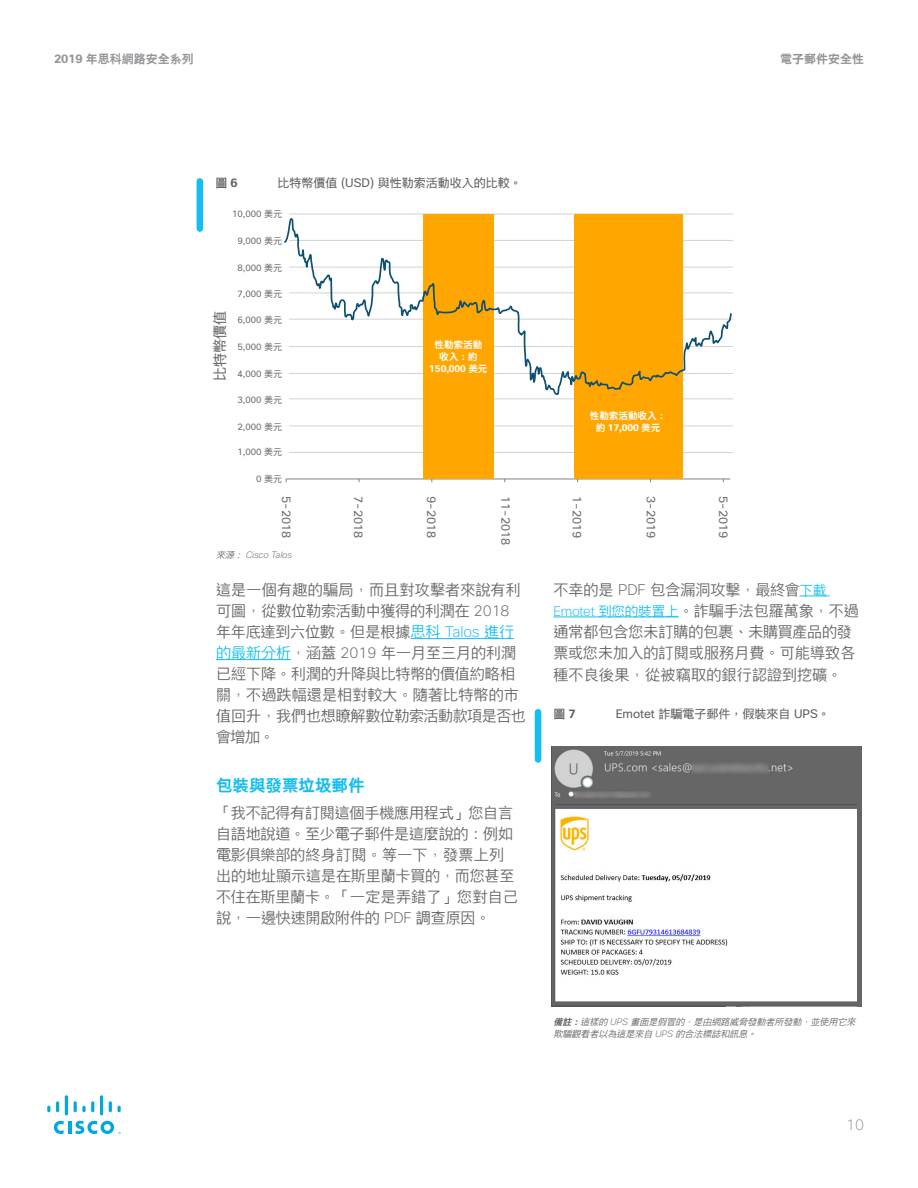
<style>
.page{position:relative;width:918px;height:1188px;background:#fff}
.page>*{position:absolute;margin:0;border:0;box-sizing:border-box;transform-origin:0 0}
.Subtitle_Level_1{font:16.5px "Cisco Sans CHT Bold";color:#15bdf0}
.Body{font:15px/21px "Cisco Sans CHT Light";color:#636366}
.t1{font:200 15px "Cisco Sans";color:#939598}
.t2{font:14.1px "Cisco Sans CHT";letter-spacing:-.01em;color:#6c6d70}
.Chart_title{font:12px "Cisco Sans CHT";color:#636366}
.t3{font:12px "Cisco Sans CHT Bold";color:#939598}
.Chart_title-2{font:12px "Cisco Sans CHT Bold";color:#636366}
.t4{font:11.85px "Cisco Sans TT";letter-spacing:-.01em;color:#6c6d70}
.t5{font:9.6px/12.3px "Cisco Sans CHT Bold";letter-spacing:-.01em;color:#fff;text-align:center}
.t6{font:9px "Cisco Sans";letter-spacing:-.01em;color:#6c6d70}
.Chart_attrib{font:italic 9px/12px "Cisco Sans CHT Light";color:#636366}
.Chart_attrib-2{font:italic 200 9px "Cisco Sans";color:#636366}
.t7{font:9px "Cisco Sans CHT";color:#6c6d70}
.s1{font-family:"Cisco Sans";font-weight:700}
.s2{font-family:"Cisco Sans"}
.s3{font-family:"Cisco Sans CHT"}
.s4{font-family:"Cisco Sans CHT Light";font-weight:400}
.s5{font-family:"Cisco Sans";font-weight:200}
.s6{color:#15bdf0}
.s7{font-family:"Cisco Sans";font-weight:200;color:#15bdf0}
.s8{font-size:13.5px;color:#15bdf0}
.s9{font-family:"Cisco Sans";font-weight:200;font-size:13.5px;color:#15bdf0}
.s10{font-family:"Cisco Sans CHT Bold"}
</style>
<div class="page">
<svg style="left:47px;top:1106px;width:3px;height:6px"></svg>
<svg style="left:56px;top:1101px;width:3px;height:11px"></svg>
<hr style="left:65px;top:1095px;width:3px;height:20px;background:#00a8e2;border-radius:2px">
<svg style="left:74px;top:1101px;width:20px;height:11px"></svg>
<hr style="left:100px;top:1095px;width:3px;height:20px;background:#00a8e2;border-radius:2px">
<svg style="left:109px;top:1101px;width:3px;height:11px"></svg>
<svg style="left:118px;top:1106px;width:3px;height:6px"></svg>
<svg style="left:54px;top:1121px;width:67px;height:13px"></svg>
<hr style="left:411px;top:638px;width:103px;height:1px;background:#15bdf0">
<hr style="left:216px;top:659px;width:75px;height:1px;background:#15bdf0">
<hr style="left:800px;top:596px;width:30px;height:1px;background:#15bdf0">
<hr style="left:554px;top:617px;width:125px;height:1px;background:#15bdf0">
<div style="left:197px;top:178px;width:6px;height:54px;background:#15bdf0;border-radius:3px"></div>
<hr style="left:286px;top:479px;width:444px;height:1px;background:#828383">
<hr style="left:289px;top:426px;width:444px;height:1px;background:#d1d2d4">
<hr style="left:289px;top:452px;width:444px;height:1px;background:#d1d2d4">
<hr style="left:289px;top:399px;width:444px;height:1px;background:#d1d2d4">
<hr style="left:289px;top:214px;width:444px;height:1px;background:#d1d2d4">
<div style="left:423px;top:214px;width:71px;height:265px;background:#ffa700"></div>
<div style="left:574px;top:214px;width:108px;height:265px;background:#ffa700"></div>
<svg style="left:284px;top:217px;width:449px;height:179px"></svg>
<div style="left:535px;top:709px;width:6px;height:54px;background:#15bdf0;border-radius:3px"></div>
<img style="left:552px;top:746px;width:310px;height:261px">
<div style="left:857px;top:803px;width:5px;height:204px;background:#666"></div>
<p class="t3" style="left:54px;top:50px;width:141px"><span class="s1">2019</span> 年思科網路安全系列</p>
<p class="t3" style="left:780px;top:50px;width:85px">電子郵件安全性</p>
<p class="Chart_title-2" style="left:215px;top:175px;width:24px">圖 <span class="s1">6</span></p>
<p class="Chart_title" style="left:278px;top:175px;width:246px">比特幣價值 <span class="s2">(USD)</span> 與性勒索活動收入的比較。</p>
<p class="t6" style="left:232px;top:208px;width:52px">10,000 <span class="s3">美元</span></p>
<p class="t2" style="left:211px;top:381px;width:72px;rotate:-90deg">比特幣價值</p>
<p class="t6" style="left:238px;top:235px;width:46px">9,000 <span class="s3">美元</span></p>
<p class="t6" style="left:238px;top:262px;width:46px">8,000 <span class="s3">美元</span></p>
<p class="t6" style="left:238px;top:288px;width:46px">7,000 <span class="s3">美元</span></p>
<p class="t6" style="left:238px;top:314px;width:46px">6,000 <span class="s3">美元</span></p>
<p class="t6" style="left:238px;top:341px;width:46px">5,000 <span class="s3">美元</span></p>
<p class="t6" style="left:238px;top:368px;width:46px">4,000 <span class="s3">美元</span></p>
<p class="t6" style="left:238px;top:394px;width:46px">3,000 <span class="s3">美元</span></p>
<p class="t6" style="left:238px;top:421px;width:46px">2,000 <span class="s3">美元</span></p>
<p class="t6" style="left:238px;top:446px;width:46px">1,000 <span class="s3">美元</span></p>
<p class="t7" style="left:256px;top:473px;width:28px"><span class="s2">0</span> 美元</p>
<p class="t5" style="left:429px;top:338px;width:60px">性勒索活動收入：約<br><span class="s1">150,000</span> 美元</p>
<p class="t5" style="left:590px;top:410px;width:78px">性勒索活動收入：約 <span class="s1">17,000</span> 美元</p>
<p class="t4" style="left:294px;top:496px;width:43px;rotate:90deg">5-2018</p>
<p class="t4" style="left:366px;top:496px;width:43px;rotate:90deg">7-2018</p>
<p class="t4" style="left:439px;top:496px;width:43px;rotate:90deg">9-2018</p>
<p class="t4" style="left:513px;top:496px;width:50px;rotate:90deg">11-2018</p>
<p class="t4" style="left:585px;top:496px;width:43px;rotate:90deg">1-2019</p>
<p class="t4" style="left:659px;top:496px;width:43px;rotate:90deg">3-2019</p>
<p class="t4" style="left:731px;top:496px;width:43px;rotate:90deg">5-2019</p>
<p class="Chart_attrib-2" style="left:216px;top:549px;width:77px"><span class="s4">來源：</span>Cisco Talos</p>
<p class="Body" style="left:216px;top:579px;width:311px">這是一個有趣的騙局，而且對攻擊者來說有利可圖，從數位勒索活動中獲得的利潤在 <span class="s5">2018</span>年年底達到六位數。但是根據<span class="s6">思科</span> <span class="s7">Talos</span> <span class="s6">進行的最新分析</span>，涵蓋 <span class="s5">2019</span> 年一月至三月的利潤已經下降。利潤的升降與比特幣的價值約略相關，不過跌幅還是相對較大。隨著比特幣的市值回升，我們也想瞭解數位勒索活動款項是否也會增加。</p>
<p class="Subtitle_Level_1" style="left:216px;top:775px;width:150px">包裝與發票垃圾郵件</p>
<p class="Body" style="left:216px;top:802px;width:304px">「我不記得有訂閱這個手機應用程式」您自言自語地說道。至少電子郵件是這麼說的：例如電影俱樂部的終身訂閱。等一下，發票上列出的地址顯示這是在斯里蘭卡買的，而您甚至不住在斯里蘭卡。「一定是弄錯了」您對自己說，一邊快速開啟附件的 <span class="s5">PDF</span> 調查原因。</p>
<p class="Body" style="left:554px;top:579px;width:307px">不幸的是 <span class="s5">PDF</span> 包含漏洞攻擊，最終會<span class="s8">下載<br></span><span class="s9">Emotet</span> <span class="s8">到您的裝置上</span>。詐騙手法包羅萬象，不過通常都包含您未訂購的包裹、未購買產品的發票或您未加入的訂閱或服務月費。可能導致各種不良後果，從被竊取的銀行認證到挖礦。</p>
<p class="Chart_title-2" style="left:554px;top:705px;width:24px">圖 <span class="s1">7</span></p>
<p class="Chart_title" style="left:616px;top:706px;width:216px"><span class="s2">Emotet</span> 詐騙電子郵件，假裝來自 <span class="s2">UPS</span>。</p>
<p class="Chart_attrib" style="left:554px;top:1016px;width:306px"><span class="s10">備註：</span>這樣的 <span class="s5">U P S</span> 畫面是假冒的，是由網路威脅發動者所發動，並使用它來欺騙觀看者以為這是來自 <span class="s5">U P S</span> 的合法標誌和訊息。</p>
<p class="t1" style="left:846px;top:1115px;width:19px">10</p>
</div>
